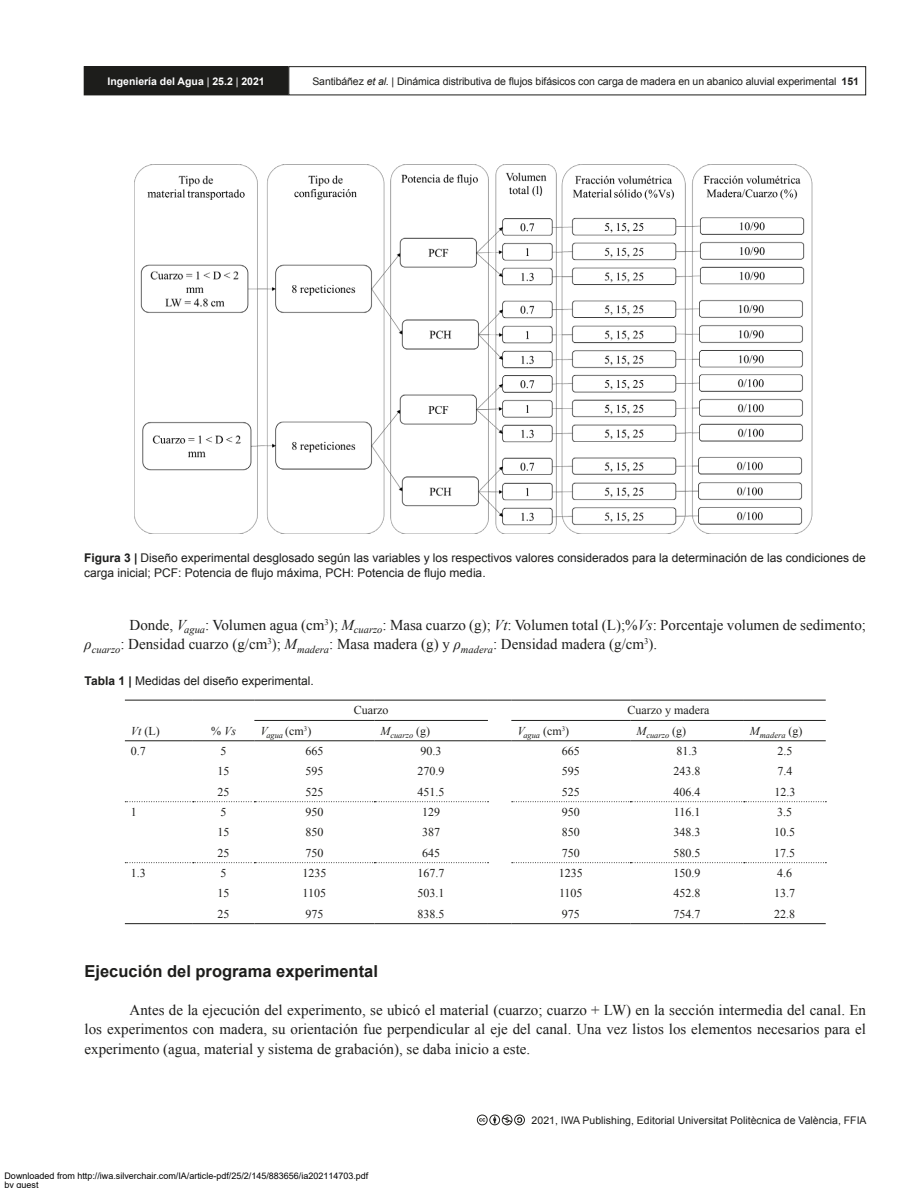
<style>
.page{position:relative;width:918px;height:1188px;background:#fff}
.page>*{position:absolute;margin:0;border:0;box-sizing:border-box;transform-origin:0 0}
.t1{font:700 16.5px "Arial";color:#1d1d1b}
.t2{font:15px/19.5px "Times New Roman";color:#1d1d1b}
.t3{font:12px/14.4px "Arial";color:#1d1d1b}
.t4{font:12px "Times New Roman";color:#1d1d1b}
.t5{font:italic 12px "Times New Roman";color:#1d1d1b}
.t6{font:10.5px "Arial";letter-spacing:-.01em;color:#1d1d1b}
.t7{font:700 10.5px "Arial";color:#fff}
.t8{font:9px/9px "Arial";color:#000}
.t9{font:italic 8.4px "Times New Roman";color:#1d1d1b}
.s1{font-weight:400}
.s2{font-style:italic}
.s3{font-weight:700}
.s4{font-style:normal}
</style>
<div class="page">
<svg style="left:477px;top:1115px;width:48px;height:10px"></svg>
<div style="left:84px;top:67px;width:204px;height:28px;background:#1d1d1b"></div>
<div style="left:84px;top:66px;width:204px;height:29px;border:1px solid #1d1d1b"></div>
<div style="left:288px;top:66px;width:578px;height:29px;border:1px solid #1d1d1b"></div>
<hr style="left:254px;top:720px;width:120px;height:1px;background:#1d1d1b">
<hr style="left:374px;top:720px;width:114px;height:1px;background:#1d1d1b">
<hr style="left:511px;top:720px;width:119px;height:1px;background:#1d1d1b">
<hr style="left:630px;top:720px;width:114px;height:1px;background:#1d1d1b">
<hr style="left:744px;top:720px;width:82px;height:1px;background:#1d1d1b">
<hr style="left:254px;top:700px;width:120px;height:1px;background:#1d1d1b">
<hr style="left:374px;top:700px;width:114px;height:1px;background:#1d1d1b">
<hr style="left:511px;top:700px;width:119px;height:1px;background:#1d1d1b">
<hr style="left:630px;top:700px;width:114px;height:1px;background:#1d1d1b">
<hr style="left:744px;top:700px;width:82px;height:1px;background:#1d1d1b">
<hr style="left:254px;top:740px;width:120px;height:1px;background:#1d1d1b">
<hr style="left:374px;top:740px;width:114px;height:1px;background:#1d1d1b">
<hr style="left:511px;top:740px;width:119px;height:1px;background:#1d1d1b">
<hr style="left:630px;top:740px;width:114px;height:1px;background:#1d1d1b">
<hr style="left:744px;top:740px;width:82px;height:1px;background:#1d1d1b">
<hr style="left:193px;top:923px;width:61px;height:1px;background:#1d1d1b">
<hr style="left:254px;top:923px;width:120px;height:1px;background:#1d1d1b">
<hr style="left:374px;top:923px;width:114px;height:1px;background:#1d1d1b">
<svg style="left:488px;top:923px;width:23px;height:1px"></svg>
<hr style="left:511px;top:923px;width:119px;height:1px;background:#1d1d1b">
<hr style="left:630px;top:923px;width:114px;height:1px;background:#1d1d1b">
<hr style="left:744px;top:923px;width:82px;height:1px;background:#1d1d1b">
<hr style="left:125px;top:923px;width:68px;height:1px;background:#1d1d1b">
<svg style="left:488px;top:700px;width:23px;height:1px"></svg>
<svg style="left:488px;top:740px;width:23px;height:1px"></svg>
<hr style="left:125px;top:700px;width:68px;height:1px;background:#1d1d1b">
<hr style="left:125px;top:740px;width:68px;height:1px;background:#1d1d1b">
<hr style="left:193px;top:700px;width:61px;height:1px;background:#1d1d1b">
<hr style="left:193px;top:740px;width:61px;height:1px;background:#1d1d1b">
<svg style="left:125px;top:801px;width:364px;height:1px"></svg>
<svg style="left:512px;top:801px;width:314px;height:1px"></svg>
<svg style="left:125px;top:862px;width:364px;height:1px"></svg>
<svg style="left:512px;top:862px;width:314px;height:1px"></svg>
<img style="left:135px;top:165px;width:678px;height:369px">
<p class="t7" style="left:107px;top:74px;width:159px">Ingeniería del Agua <span class="s1">|</span> 25.2 <span class="s1">|</span> 2021</p>
<p class="t6" style="left:312px;top:74px;width:548px">Santibáñez <span class="s2">et al</span>. | Dinámica distributiva de flujos bifásicos con carga de madera en un abanico aluvial experimental <span class="s3">151</span></p>
<p class="t3" style="left:84px;top:551px;width:783px"><span class="s3">Figura 3 |</span> Diseño experimental desglosado según las variables y los respectivos valores considerados para la determinación de las condiciones de carga inicial; PCF: Potencia de flujo máxima, PCH: Potencia de flujo media.</p>
<p class="t2" style="left:85px;top:615px;width:783px;text-indent:45px">Donde, <span class="s2">V</span><sub>agua</sub>: Volumen agua (cm<sup>3</sup>); <span class="s2">M</span><sub>cuarzo</sub>: Masa cuarzo (g); <span class="s2">Vt</span>: Volumen total (L);%<span class="s2">Vs</span>: Porcentaje volumen de sedimento; <span class="s2">ρ</span><sub>cuarzo</sub>: Densidad cuarzo (g/cm<sup>3</sup>); <span class="s2">M</span><sub>madera</sub>: Masa madera (g) y <span class="s2">ρ</span><sub>madera</sub>: Densidad madera (g/cm<sup>3</sup>).</p>
<p class="t3" style="left:85px;top:674px;width:231px"><span class="s3">Tabla 1 |</span> Medidas del diseño experimental.</p>
<p class="t4" style="left:131px;top:723px;width:30px"><span class="s2">Vt</span> (L)</p>
<p class="t5" style="left:211px;top:723px;width:26px"><span class="s4">%</span> Vs</p>
<p class="t4" style="left:354px;top:702px;width:36px">Cuarzo</p>
<p class="t4" style="left:628px;top:702px;width:83px">Cuarzo y madera</p>
<p class="t9" style="left:260px;top:729px;width:53px"><sup>V</sup>agua <sup>(cm</sup><sup>3</sup><sup>)</sup></p>
<p class="t9" style="left:380px;top:729px;width:51px"><sup>M</sup>cuarzo <sup>(g)</sup></p>
<p class="t9" style="left:517px;top:729px;width:53px"><sup>V</sup>agua <sup>(cm</sup><sup>3</sup><sup>)</sup></p>
<p class="t9" style="left:636px;top:729px;width:51px"><sup>M</sup>cuarzo <sup>(g)</sup></p>
<p class="t9" style="left:750px;top:729px;width:54px"><sup>M</sup>madera <sup>(g)</sup></p>
<p class="t4" style="left:131px;top:743px;width:16px">0.7</p>
<p class="t4" style="left:221px;top:743px;width:7px">5</p>
<p class="t4" style="left:305px;top:743px;width:19px">665</p>
<p class="t4" style="left:421px;top:743px;width:22px">90.3</p>
<p class="t4" style="left:562px;top:743px;width:19px">665</p>
<p class="t4" style="left:677px;top:743px;width:22px">81.3</p>
<p class="t4" style="left:777px;top:743px;width:16px">2.5</p>
<p class="t4" style="left:218px;top:763px;width:13px">15</p>
<p class="t4" style="left:305px;top:763px;width:19px">595</p>
<p class="t4" style="left:418px;top:763px;width:28px">270.9</p>
<p class="t4" style="left:562px;top:763px;width:19px">595</p>
<p class="t4" style="left:674px;top:763px;width:28px">243.8</p>
<p class="t4" style="left:777px;top:763px;width:16px">7.4</p>
<p class="t4" style="left:218px;top:784px;width:13px">25</p>
<p class="t4" style="left:305px;top:784px;width:19px">525</p>
<p class="t4" style="left:418px;top:784px;width:28px">451.5</p>
<p class="t4" style="left:562px;top:784px;width:19px">525</p>
<p class="t4" style="left:674px;top:784px;width:28px">406.4</p>
<p class="t4" style="left:774px;top:784px;width:22px">12.3</p>
<p class="t4" style="left:131px;top:804px;width:7px">1</p>
<p class="t4" style="left:221px;top:804px;width:7px">5</p>
<p class="t4" style="left:305px;top:804px;width:19px">950</p>
<p class="t4" style="left:422px;top:804px;width:19px">129</p>
<p class="t4" style="left:562px;top:804px;width:19px">950</p>
<p class="t4" style="left:674px;top:804px;width:28px">116.1</p>
<p class="t4" style="left:777px;top:804px;width:16px">3.5</p>
<p class="t4" style="left:218px;top:824px;width:13px">15</p>
<p class="t4" style="left:305px;top:824px;width:19px">850</p>
<p class="t4" style="left:422px;top:824px;width:19px">387</p>
<p class="t4" style="left:562px;top:824px;width:19px">850</p>
<p class="t4" style="left:674px;top:824px;width:28px">348.3</p>
<p class="t4" style="left:774px;top:824px;width:22px">10.5</p>
<p class="t4" style="left:218px;top:845px;width:13px">25</p>
<p class="t4" style="left:305px;top:845px;width:19px">750</p>
<p class="t4" style="left:422px;top:845px;width:19px">645</p>
<p class="t4" style="left:562px;top:845px;width:19px">750</p>
<p class="t4" style="left:674px;top:845px;width:28px">580.5</p>
<p class="t4" style="left:774px;top:845px;width:22px">17.5</p>
<p class="t4" style="left:131px;top:865px;width:16px">1.3</p>
<p class="t4" style="left:221px;top:865px;width:7px">5</p>
<p class="t4" style="left:302px;top:865px;width:25px">1235</p>
<p class="t4" style="left:418px;top:865px;width:28px">167.7</p>
<p class="t4" style="left:559px;top:865px;width:25px">1235</p>
<p class="t4" style="left:674px;top:865px;width:28px">150.9</p>
<p class="t4" style="left:777px;top:865px;width:16px">4.6</p>
<p class="t4" style="left:218px;top:885px;width:13px">15</p>
<p class="t4" style="left:303px;top:885px;width:25px">1105</p>
<p class="t4" style="left:418px;top:885px;width:28px">503.1</p>
<p class="t4" style="left:559px;top:885px;width:25px">1105</p>
<p class="t4" style="left:674px;top:885px;width:28px">452.8</p>
<p class="t4" style="left:774px;top:885px;width:22px">13.7</p>
<p class="t4" style="left:218px;top:906px;width:13px">25</p>
<p class="t4" style="left:305px;top:906px;width:19px">975</p>
<p class="t4" style="left:418px;top:906px;width:28px">838.5</p>
<p class="t4" style="left:562px;top:906px;width:19px">975</p>
<p class="t4" style="left:674px;top:906px;width:28px">754.7</p>
<p class="t4" style="left:774px;top:906px;width:22px">22.8</p>
<p class="t1" style="left:85px;top:960px;width:295px">Ejecución del programa experimental</p>
<p class="t2" style="left:85px;top:1000px;width:783px;text-align:justify;text-indent:45px">Antes de la ejecución del experimento, se ubicó el material (cuarzo; cuarzo + LW) en la sección intermedia del canal. En los experimentos con madera, su orientación fue perpendicular al eje del canal. Una vez listos los elementos necesarios para el experimento (agua, material y sistema de grabación), se daba inicio a este.</p>
<p class="t8" style="left:4px;top:1172px;width:365px">Downloaded from http://iwa.silverchair.com/IA/article-pdf/25/2/145/883656/ia202114703.pdf by guest</p>
<p class="t6" style="left:532px;top:1113px;width:336px">2021, IWA Publishing, Editorial Universitat Politècnica de València, FFIA</p>
</div>
